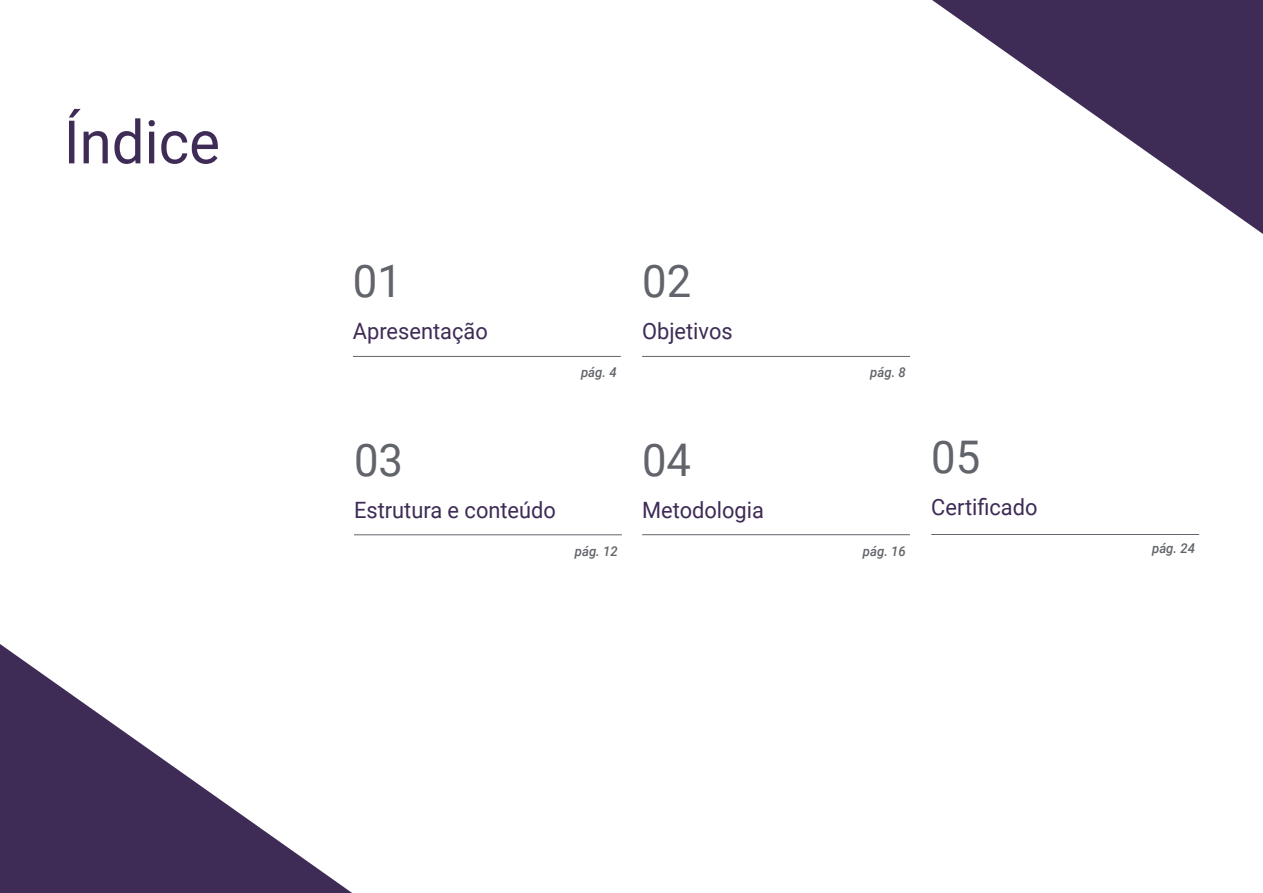
<style>
.page{position:relative;width:1263px;height:893px;background:#fff}
.page>*{position:absolute;margin:0;border:0;box-sizing:border-box;transform-origin:0 0}
.t1{font:60px "Roboto";color:#3e2b56}
.t2{font:45px "Roboto";color:#61646a}
.t3{font:22.5px "Roboto";color:#3e2b56}
.t4{font:italic 500 13.5px "Roboto";color:#61646a}
</style>
<div class="page">
<hr style="left:353px;top:356px;width:268px;height:1px;background:#61646a">
<hr style="left:354px;top:534px;width:268px;height:1px;background:#61646a">
<hr style="left:642px;top:356px;width:268px;height:1px;background:#61646a">
<hr style="left:642px;top:534px;width:268px;height:1px;background:#61646a">
<hr style="left:931px;top:534px;width:268px;height:1px;background:#61646a">
<svg style="left:0;top:644px;width:352px;height:249px"></svg>
<svg style="left:932px;top:0;width:331px;height:234px"></svg>
<h1 class="t1" style="left:64px;top:100px;width:158px">Índice</h1>
<h2 class="t2" style="left:353px;top:250px;width:51px">01</h2>
<h2 class="t2" style="left:642px;top:250px;width:51px">02</h2>
<p class="t3" style="left:353px;top:315px;width:136px">Apresentação</p>
<p class="t3" style="left:642px;top:315px;width:92px">Objetivos</p>
<p class="t4" style="left:581px;top:363px;width:37px">pág. 4</p>
<h2 class="t2" style="left:354px;top:428px;width:51px">03</h2>
<h2 class="t2" style="left:642px;top:428px;width:51px">04</h2>
<p class="t3" style="left:354px;top:494px;width:203px">Estrutura e conteúdo</p>
<p class="t3" style="left:642px;top:494px;width:123px">Metodologia</p>
<p class="t4" style="left:575px;top:541px;width:44px">pág. 12</p>
<p class="t4" style="left:870px;top:363px;width:37px">pág. 8</p>
<p class="t4" style="left:863px;top:541px;width:44px">pág. 16</p>
<h2 class="t2" style="left:931px;top:426px;width:51px">05</h2>
<p class="t3" style="left:931px;top:492px;width:108px">Certificado</p>
<p class="t4" style="left:1152px;top:539px;width:44px">pág. 24</p>
</div>
